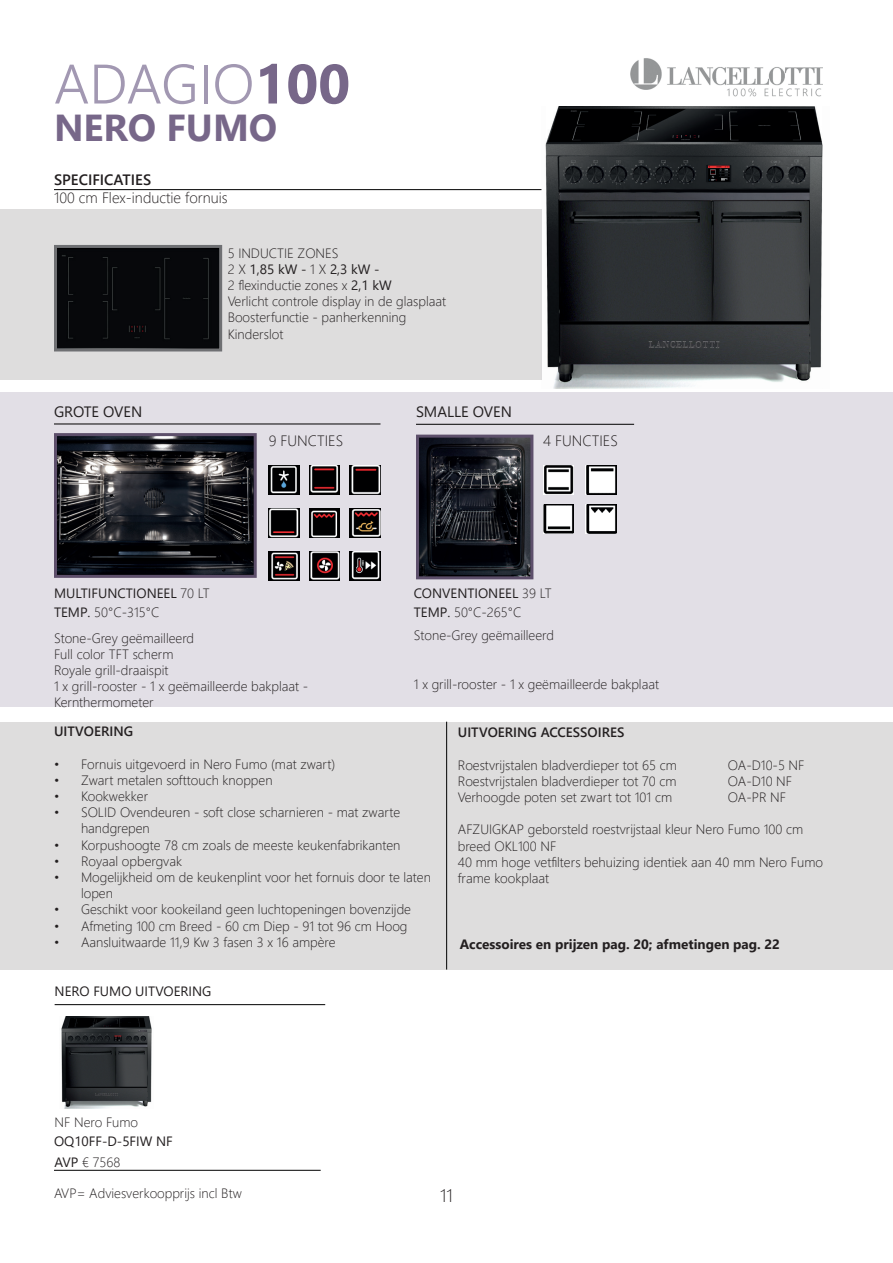
<style>
.page{position:relative;width:893px;height:1263px;background:#fff}
.page>*{position:absolute;margin:0;border:0;box-sizing:border-box;transform-origin:0 0}
.t1{font:300 55.5px "Segoe UI";color:#a298b2}
.t2{font:700 37.5px "Segoe UI";color:#776789}
.t3{font:300 18px "Segoe UI";color:#231f20}
.t4{font:300 15px "Segoe UI";color:#231f20}
.t5{font:15px "Segoe UI";color:#231f20}
.t6{font:600 15px "Segoe UI";color:#231f20}
.t7{font:300 13.5px/16.2px "Segoe UI";color:#231f20}
.t8{font:13.5px/19.8px "Segoe UI";color:#231f20}
.t9{font:700 13.5px "Segoe UI";color:#231f20}
.t10{font:600 13.5px "Segoe UI";color:#231f20}
.s1{font-weight:700;color:#776789}
.s2{font-weight:400}
.s3{font-weight:300}
</style>
<div class="page">
<img style="left:631px;top:58px;width:191px;height:39px">
<img style="left:541px;top:106px;width:282px;height:282px">
<div style="left:0;top:209px;width:541px;height:171px;background:#dedddd"></div>
<div style="left:0;top:393px;width:893px;height:314px;background:#e2dfe6"></div>
<hr style="left:54px;top:424px;width:326px;height:1px;background:#000">
<hr style="left:55px;top:1004px;width:270px;height:1px;background:#000">
<hr style="left:54px;top:1170px;width:267px;height:1px;background:#000">
<hr style="left:54px;top:189px;width:487px;height:1px;background:#000">
<img style="left:61px;top:1016px;width:91px;height:92px">
<div style="left:0;top:722px;width:893px;height:247px;background:#dedddd"></div>
<hr style="left:446px;top:722px;width:1px;height:247px;background:#000">
<hr style="left:416px;top:424px;width:218px;height:1px;background:#000">
<img style="left:420px;top:439px;width:109px;height:136px">
<div style="left:416px;top:435px;width:117px;height:144px;border:3px solid #5d4f6b"></div>
<img style="left:544px;top:465px;width:30px;height:29px">
<img style="left:586px;top:465px;width:30px;height:29px">
<img style="left:543px;top:504px;width:31px;height:29px">
<img style="left:586px;top:504px;width:30px;height:29px">
<img style="left:269px;top:465px;width:30px;height:29px">
<img style="left:309px;top:465px;width:31px;height:29px">
<img style="left:350px;top:465px;width:30px;height:29px">
<img style="left:309px;top:508px;width:31px;height:29px">
<img style="left:350px;top:508px;width:30px;height:29px">
<img style="left:269px;top:551px;width:30px;height:30px">
<img style="left:309px;top:551px;width:31px;height:30px">
<img style="left:350px;top:551px;width:30px;height:30px">
<img style="left:269px;top:508px;width:30px;height:29px">
<img style="left:58px;top:437px;width:195px;height:137px">
<div style="left:54px;top:433px;width:203px;height:145px;border:3px solid #5d4f6b"></div>
<div style="left:58px;top:249px;width:160px;height:98px;background:#07080b"></div>
<div style="left:54px;top:245px;width:168px;height:106px;border:3px solid #6f7073"></div>
<h1 class="t1" style="left:54px;top:31px;width:298px">ADAGIO<span class="s1">100</span></h1>
<h2 class="t2" style="left:54px;top:92px;width:225px">NERO FUMO</h2>
<p class="t6" style="left:54px;top:166px;width:99px">SPECIFICATIES</p>
<p class="t4" style="left:54px;top:184px;width:175px">100 cm Flex-inductie fornuis</p>
<p class="t5" style="left:54px;top:398px;width:90px">GROTE OVEN</p>
<p class="t7" style="left:228px;top:243px;width:220px">5 INDUCTIE ZONES<br>2 X <span class="s2">1,85 kW -</span> 1 X <span class="s2">2,3 kW -<br></span>2 flexinductie zones x <span class="s2">2,1 kW<br></span>Verlicht controle display in de glasplaat<br>Boosterfunctie - panherkenning<br>Kinderslot</p>
<p class="t4" style="left:269px;top:426px;width:76px">9 FUNCTIES</p>
<p class="t5" style="left:416px;top:398px;width:97px">SMALLE OVEN</p>
<p class="t4" style="left:543px;top:426px;width:76px">4 FUNCTIES</p>
<p class="t8" style="left:54px;top:582px;width:157px">MULTIFUNCTIONEEL <span class="s3">70 LT<br></span>TEMP. <span class="s3">50°C-315°C</span></p>
<p class="t8" style="left:414px;top:582px;width:139px">CONVENTIONEEL <span class="s3">39 LT<br></span>TEMP. <span class="s3">50°C-265°C</span></p>
<p class="t7" style="left:414px;top:626px;width:142px">Stone-Grey geëmailleerd</p>
<p class="t7" style="left:414px;top:674px;width:247px">1 x grill-rooster - 1 x geëmailleerde bakplaat</p>
<p class="t7" style="left:54px;top:628px;width:256px">Stone-Grey geëmailleerd<br>Full color TFT scherm<br>Royale grill-draaispit<br>1 x grill-rooster - 1 x geëmailleerde bakplaat -<br>Kernthermometer</p>
<p class="t10" style="left:54px;top:719px;width:81px">UITVOERING</p>
<p class="t7" style="left:54px;top:754px;width:283px">• Fornuis uitgevoerd in Nero Fumo (mat zwart)</p>
<p class="t7" style="left:54px;top:770px;width:220px">• Zwart metalen softtouch knoppen</p>
<p class="t7" style="left:54px;top:787px;width:96px">• Kookwekker</p>
<p class="t7" style="left:81px;top:803px;width:321px;text-indent:-27px">• SOLID Ovendeuren - soft close scharnieren - mat zwarte handgrepen</p>
<p class="t7" style="left:54px;top:835px;width:348px">• Korpushoogte 78 cm zoals de meeste keukenfabrikanten</p>
<p class="t7" style="left:54px;top:851px;width:130px">• Royaal opbergvak</p>
<p class="t7" style="left:81px;top:868px;width:351px;text-indent:-27px">• Mogelijkheid om de keukenplint voor het fornuis door te laten lopen</p>
<p class="t7" style="left:54px;top:900px;width:359px">• Geschikt voor kookeiland geen luchtopeningen bovenzijde</p>
<p class="t7" style="left:54px;top:916px;width:355px">• Afmeting 100 cm Breed - 60 cm Diep - 91 tot 96 cm Hoog</p>
<p class="t7" style="left:54px;top:932px;width:283px">• Aansluitwaarde 11,9 Kw 3 fasen 3 x 16 ampère</p>
<p class="t10" style="left:458px;top:720px;width:168px">UITVOERING ACCESSOIRES</p>
<p class="t7" style="left:458px;top:755px;width:221px">Roestvrijstalen bladverdieper tot 65 cm</p>
<p class="t7" style="left:728px;top:755px;width:78px">OA-D10-5 NF</p>
<p class="t7" style="left:458px;top:771px;width:220px">Roestvrijstalen bladverdieper tot 70 cm</p>
<p class="t7" style="left:728px;top:771px;width:66px">OA-D10 NF</p>
<p class="t7" style="left:458px;top:788px;width:216px">Verhoogde poten set zwart tot 101 cm</p>
<p class="t7" style="left:728px;top:788px;width:60px">OA-PR NF</p>
<p class="t7" style="left:458px;top:820px;width:367px">AFZUIGKAP geborsteld roestvrijstaal kleur Nero Fumo 100 cm breed OKL100 NF<br>40 mm hoge vetfilters behuizing identiek aan 40 mm Nero Fumo frame kookplaat</p>
<p class="t9" style="left:460px;top:931px;width:322px">Accessoires en prijzen pag. 20; afmetingen pag. 22</p>
<p class="t8" style="left:55px;top:980px;width:158px">NERO FUMO UITVOERING</p>
<p class="t7" style="left:55px;top:1113px;width:85px">NF Nero Fumo</p>
<p class="t8" style="left:54px;top:1130px;width:120px">OQ10FF-D-5FIW NF</p>
<p class="t7" style="left:55px;top:1153px;width:67px"><span class="s2">AVP</span> € 7568</p>
<p class="t7" style="left:54px;top:1184px;width:189px">AVP= Adviesverkoopprijs incl Btw</p>
<h3 class="t3" style="left:440px;top:1178px;width:14px">11</h3>
</div>
